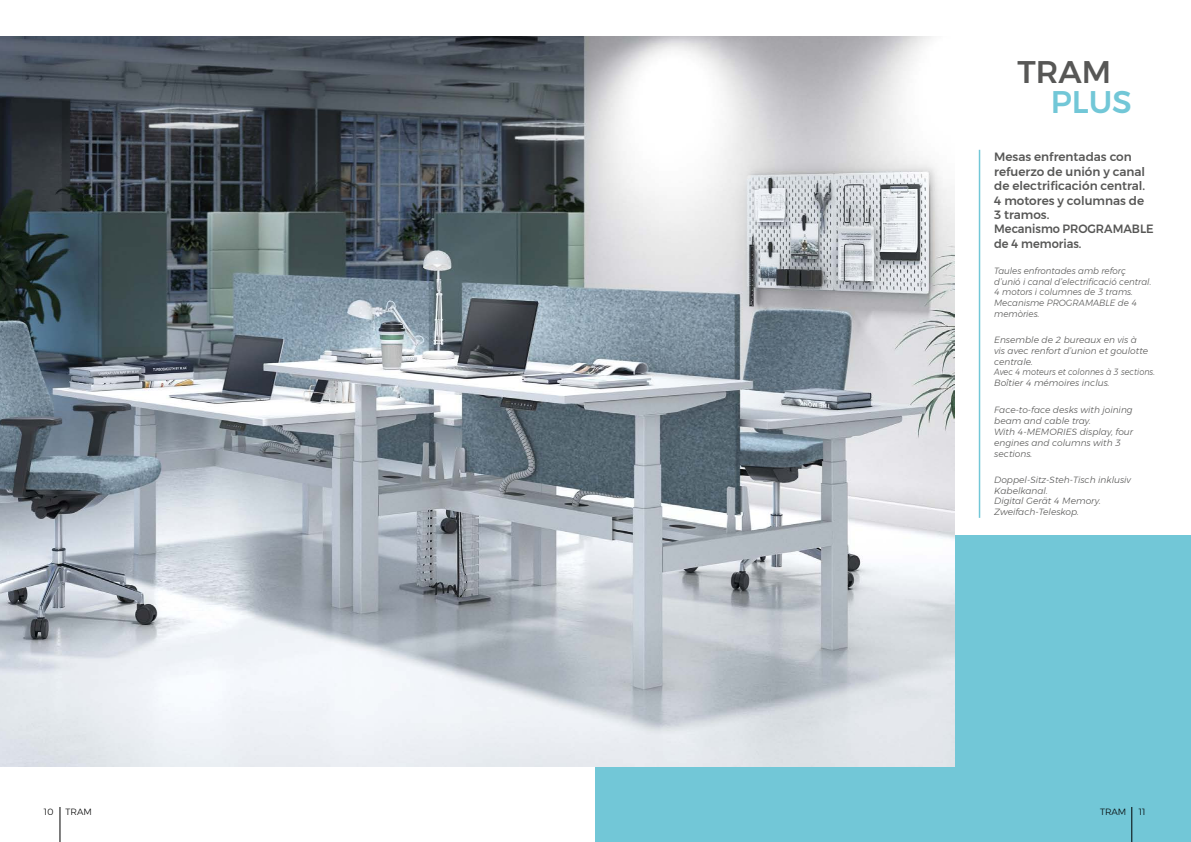
<style>
.page{position:relative;width:1191px;height:842px;background:#fff}
.page>*{position:absolute;margin:0;border:0;box-sizing:border-box;transform-origin:0 0}
.t1{font:500 31.2px "Montserrat";color:#575756}
.t2{font:500 31.2px "Montserrat";color:#72c7d7}
.t3{font:500 12px/14.4px "Montserrat";color:#575756}
.t4{font:italic 300 9px/10.8px "Montserrat";color:#575756}
.t5{font:italic 300 9px/10.8px "Montserrat";color:#575756;scale:.96 1}
.t6{font:300 9px "Montserrat";color:#000}
</style>
<div class="page">
<div style="left:595px;top:535px;width:596px;height:307px;background:#72c7d7"></div>
<img style="left:0;top:36px;width:955px;height:731px">
<hr style="left:978px;top:150px;width:2px;height:368px;background:#72c7d7">
<hr style="left:60px;top:807px;width:1px;height:35px;background:#000">
<hr style="left:1131px;top:807px;width:1px;height:35px;background:#000">
<h1 class="t1" style="left:1017px;top:48px;width:95px">TRAM</h1>
<h1 class="t2" style="left:1050px;top:77px;width:83px">PLUS</h1>
<h2 class="t3" style="left:994px;top:150px;width:161px">Mesas enfrentadas con refuerzo de unión y canal de electrificación central.<br>4 motores y columnas de<br>3 tramos.<br>Mecanismo PROGRAMABLE de 4 memorias.</h2>
<p class="t5" style="left:994px;top:265px;width:165px">Taules enfrontades amb reforç d’unió i canal d’electrificació central.<br>4 motors i columnes de 3 trams.<br>Mecanisme PROGRAMABLE de 4 memòries.</p>
<p class="t4" style="left:994px;top:334px;width:162px">Ensemble de 2 bureaux en vis à<br>vis avec renfort d’union et goulotte centrale.<br>Avec 4 moteurs et colonnes à 3 sections.<br>Boîtier 4 mémoires inclus.</p>
<p class="t4" style="left:994px;top:405px;width:140px">Face-to-face desks with joining beam and cable tray.<br>With 4-MEMORIES display, four engines and columns with 3 sections.</p>
<p class="t4" style="left:994px;top:474px;width:138px">Doppel-Sitz-Steh-Tisch inklusiv<br>Kabelkanal.<br>Digital Gerät 4 Memory.<br>Zweifach-Teleskop.</p>
<p class="t6" style="left:44px;top:805px;width:11px">10</p>
<p class="t6" style="left:66px;top:805px;width:28px">TRAM</p>
<p class="t6" style="left:1100px;top:805px;width:28px">TRAM</p>
<p class="t6" style="left:1139px;top:805px;width:8px">11</p>
</div>
